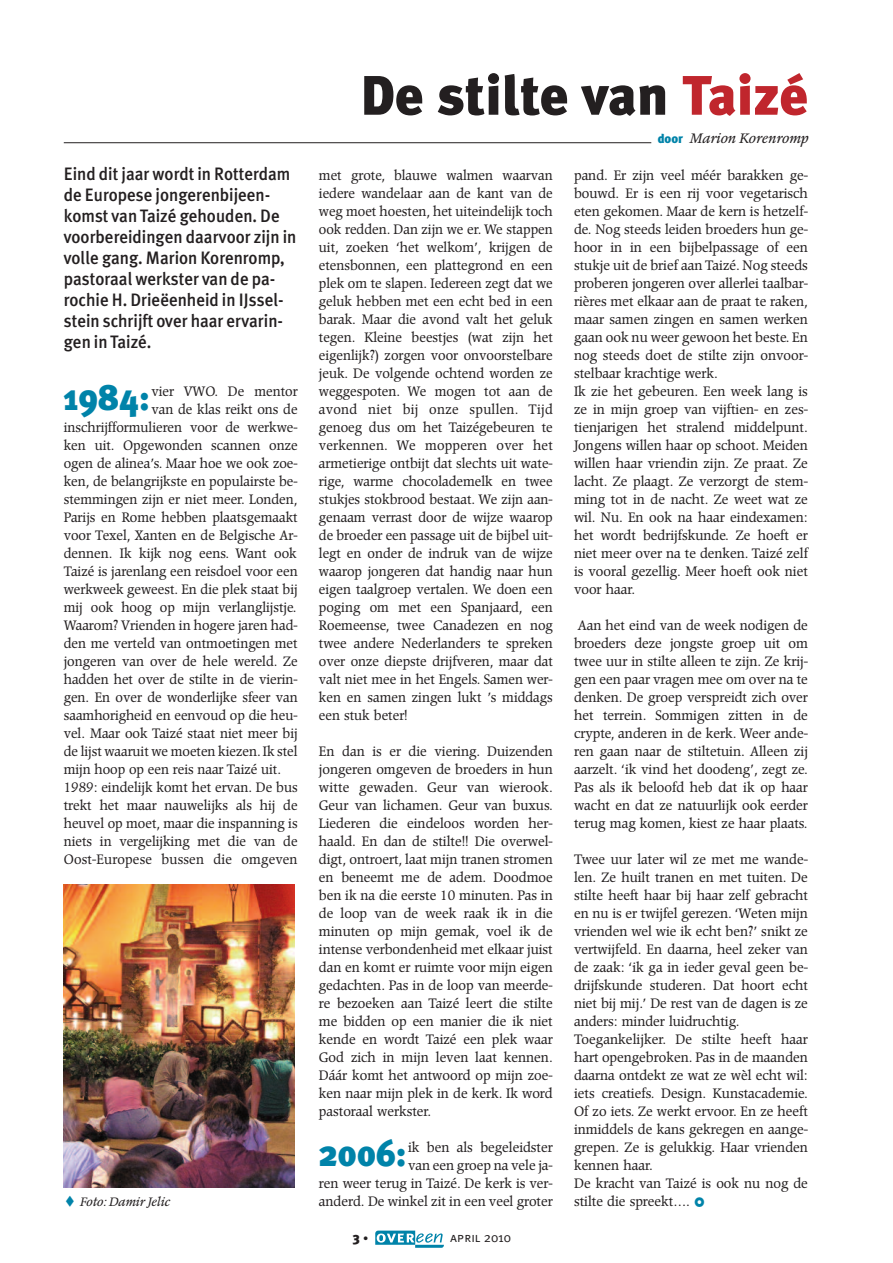
<style>
.page{position:relative;width:893px;height:1263px;background:#fff}
.page>*{position:absolute;margin:0;border:0;box-sizing:border-box;transform-origin:0 0}
.t1{font:900 55.5px "Meta Plus";color:#231f20}
.t2{font:900 36.9px "Meta Plus";color:#0083a9;scale:.94 1}
.t3{font:500 18px/21px "Meta Plus";color:#231f20;scale:.95 1}
.t4{font:13.5px/18px "Poppl Pontifex";color:#231f20;text-align:justify;scale:.95 1}
.t5{font:13.5px/18px "Poppl Pontifex";color:#231f20;text-align:justify;scale:.94 1}
.t6{font:italic 13.5px "Poppl Pontifex";color:#231f20}
.t7{font:13.5px "Meta Plus Normal Caps";color:#231f20}
.t8{font:900 13.5px "Meta Plus";color:#231f20}
.t9{font:italic 12px "Poppl Pontifex";color:#231f20}
.s1{color:#c0262d}
.s2{font-family:"Meta Plus";font-weight:900;font-style:normal;font-size:12.75px;color:#0083a9}
.s3{font-size:10.5px}
.s4{font-family:"Meta Plus Normal"}
</style>
<div class="page">
<svg style="left:375px;top:1230px;width:69px;height:18px"></svg>
<hr style="left:64px;top:142px;width:587px;height:1px;background:#231f20">
<img style="left:64px;top:884px;width:231px;height:303px">
<h1 class="t1" style="left:360px;top:63px;width:450px">De stilte van <span class="s1">Taizé</span></h1>
<p class="t6" style="left:658px;top:131px;width:152px"><span class="s2">door</span> Marion Korenromp</p>
<p class="t3" style="left:64px;top:163px;width:246px">Eind dit jaar wordt in Rotterdam de Europese jongerenbijeen&shy;komst van Taizé gehouden. De voorbereidingen daarvoor zijn in volle gang. Marion Korenromp, pastoraal werkster van de pa&shy;rochie H. Drieëenheid in IJssel&shy;stein schrijft over haar ervarin&shy;gen in Taizé.</p>
<h2 class="t2" style="left:64px;top:376px;width:93px">1984:</h2>
<p class="t5" style="left:152px;top:384px;width:157px">vier VWO. De mentor</p>
<p class="t5" style="left:319px;top:168px;width:250px">met grote, blauwe walmen waarvan iedere wandelaar aan de kant van de weg moet hoesten, het uiteindelijk toch ook redden. Dan zijn we er. We stappen uit, zoeken ‘het welkom’, krijgen de etensbonnen, een plattegrond en een plek om te slapen. Iedereen zegt dat we geluk hebben met een echt bed in een barak. Maar die avond valt het geluk tegen. Kleine beestjes (wat zijn het eigenlijk?) zorgen voor onvoorstelbare jeuk. De volgende ochtend worden ze weggespoten. We mogen tot aan de avond niet bij onze spullen. Tijd genoeg dus om het Taizégebeuren te verkennen. We mopperen over het armetierige ontbijt dat slechts uit wate&shy;rige, warme chocolademelk en twee stukjes stokbrood bestaat. We zijn aan&shy;genaam verrast door de wijze waarop de broeder een passage uit de bijbel uit&shy;legt en onder de indruk van de wijze waarop jongeren dat handig naar hun eigen taalgroep vertalen. We doen een poging om met een Spanjaard, een Roemeense, twee Canadezen en nog twee andere Nederlanders te spreken over onze diepste drijfveren, maar dat valt niet mee in het Engels. Samen wer&shy;ken en samen zingen lukt ’s middags een stuk beter!</p>
<p class="t4" style="left:319px;top:744px;width:248px">En dan is er die viering. Duizenden jongeren omgeven de broeders in hun witte gewaden. Geur van wierook.<br>Geur van lichamen. Geur van buxus.<br>Liederen die eindeloos worden her&shy;haald. En dan de stilte!! Die overwel&shy;digt, ontroert, laat mijn tranen stromen en beneemt me de adem. Doodmoe ben ik na die eerste 10 minuten. Pas in de loop van de week raak ik in die minuten op mijn gemak, voel ik de intense verbondenheid met elkaar juist dan en komt er ruimte voor mijn eigen gedachten. Pas in de loop van meerde&shy;re bezoeken aan Taizé leert die stilte me bidden op een manier die ik niet kende en wordt Taizé een plek waar God zich in mijn leven laat kennen.<br>Dáár komt het antwoord op mijn zoe&shy;ken naar mijn plek in de kerk. Ik word pastoraal werkster.</p>
<h2 class="t2" style="left:319px;top:1132px;width:95px">2006:</h2>
<p class="t4" style="left:574px;top:168px;width:248px;text-align:left">pand. Er zijn veel méér barakken ge&shy;bouwd. Er is een rij voor vegetarisch eten gekomen. Maar de kern is hetzelf&shy;de. Nog steeds leiden broeders hun ge&shy;hoor in in een bijbelpassage of een stukje uit de brief aan Taizé. Nog steeds proberen jongeren over allerlei taalbar&shy;rières met elkaar aan de praat te raken, maar samen zingen en samen werken gaan ook nu weer gewoon het beste. En nog steeds doet de stilte zijn onvoor&shy;stelbaar krachtige werk.<br>Ik zie het gebeuren. Een week lang is ze in mijn groep van vijftien- en zes&shy;tienjarigen het stralend middelpunt.<br>Jongens willen haar op schoot. Meiden willen haar vriendin zijn. Ze praat. Ze lacht. Ze plaagt. Ze verzorgt de stem&shy;ming tot in de nacht. Ze weet wat ze wil. Nu. En ook na haar eindexamen: het wordt bedrijfskunde. Ze hoeft er niet meer over na te denken. Taizé zelf is vooral gezellig. Meer hoeft ook niet voor haar.</p>
<p class="t4" style="left:574px;top:618px;width:248px">Aan het eind van de week nodigen de broeders deze jongste groep uit om twee uur in stilte alleen te zijn. Ze krij&shy;gen een paar vragen mee om over na te denken. De groep verspreidt zich over het terrein. Sommigen zitten in de crypte, anderen in de kerk. Weer ande&shy;ren gaan naar de stiltetuin. Alleen zij aarzelt. ‘ik vind het doodeng’, zegt ze.<br>Pas als ik beloofd heb dat ik op haar wacht en dat ze natuurlijk ook eerder terug mag komen, kiest ze haar plaats.</p>
<p class="t4" style="left:574px;top:852px;width:248px;text-align:left">Twee uur later wil ze met me wande&shy;len. Ze huilt tranen en met tuiten. De stilte heeft haar bij haar zelf gebracht en nu is er twijfel gerezen. ‘Weten mijn vrienden wel wie ik echt ben?’ snikt ze vertwijfeld. En daarna, heel zeker van de zaak: ‘ik ga in ieder geval geen be&shy;drijfskunde studeren. Dat hoort echt niet bij mij.’ De rest van de dagen is ze anders: minder luidruchtig.<br>Toegankelijker. De stilte heeft haar hart opengebroken. Pas in de maanden daarna ontdekt ze wat ze wèl echt wil: iets creatiefs. Design. Kunstacademie.<br>Of zo iets. Ze werkt ervoor. En ze heeft inmiddels de kans gekregen en aange&shy;grepen. Ze is gelukkig. Haar vrienden kennen haar.<br>De kracht van Taizé is ook nu nog de</p>
<p class="t5" style="left:152px;top:402px;width:157px">van de klas reikt ons de</p>
<p class="t5" style="left:64px;top:420px;width:250px">inschrijfformulieren voor de werkwe-</p>
<p class="t5" style="left:64px;top:438px;width:250px">ken uit. Opgewonden scannen onze</p>
<p class="t5" style="left:64px;top:456px;width:250px">ogen de alinea’s. Maar hoe we ook zoe-</p>
<p class="t5" style="left:64px;top:474px;width:250px">ken, de belangrijkste en populairste be-</p>
<p class="t5" style="left:64px;top:492px;width:250px">stemmingen zijn er niet meer. Londen,</p>
<p class="t5" style="left:64px;top:510px;width:250px">Parijs en Rome hebben plaatsgemaakt</p>
<p class="t5" style="left:64px;top:528px;width:250px">voor Texel, Xanten en de Belgische Ar-</p>
<p class="t5" style="left:64px;top:546px;width:249px">dennen. Ik kijk nog eens. Want ook</p>
<p class="t5" style="left:64px;top:564px;width:250px">Taizé is jarenlang een reisdoel voor een</p>
<p class="t5" style="left:64px;top:582px;width:250px">werkweek geweest. En die plek staat bij</p>
<p class="t5" style="left:64px;top:600px;width:249px">mij ook hoog op mijn verlanglijstje.</p>
<p class="t5" style="left:64px;top:618px;width:250px">Waarom? Vrienden in hogere jaren had-</p>
<p class="t5" style="left:64px;top:636px;width:250px">den me verteld van ontmoetingen met</p>
<p class="t5" style="left:64px;top:654px;width:250px">jongeren van over de hele wereld. Ze</p>
<p class="t5" style="left:64px;top:672px;width:250px">hadden het over de stilte in de vierin-</p>
<p class="t5" style="left:64px;top:690px;width:250px">gen. En over de wonderlijke sfeer van</p>
<p class="t5" style="left:64px;top:708px;width:250px">saamhorigheid en eenvoud op die heu-</p>
<p class="t5" style="left:64px;top:726px;width:250px">vel. Maar ook Taizé staat niet meer bij</p>
<p class="t5" style="left:64px;top:744px;width:250px">de lijst waaruit we moeten kiezen. Ik stel</p>
<p class="t5" style="left:64px;top:762px;width:233px">mijn hoop op een reis naar Taizé uit.</p>
<p class="t5" style="left:64px;top:780px;width:250px">1989: eindelijk komt het ervan. De bus</p>
<p class="t5" style="left:64px;top:798px;width:250px">trekt het maar nauwelijks als hij de</p>
<p class="t5" style="left:64px;top:816px;width:250px">heuvel op moet, maar die inspanning is</p>
<p class="t5" style="left:64px;top:834px;width:250px">niets in vergelijking met die van de</p>
<p class="t5" style="left:64px;top:852px;width:250px">Oost-Europese bussen die omgeven</p>
<p class="t4" style="left:319px;top:1140px;width:248px;text-align:right">ik ben als begeleidster<br>van een groep na vele ja-<br>ren weer terug in Taizé. De kerk is ver&shy;anderd. De winkel zit in een veel groter</p>
<p class="t9" style="left:79px;top:1196px;width:91px">Foto: Damir Jelic</p>
<p class="t4" style="left:574px;top:1194px;width:124px">stilte die spreekt….</p>
<p class="t8" style="left:353px;top:1229px;width:17px">3 <span class="s3">•</span></p>
<p class="t7" style="left:450px;top:1229px;width:62px">april <span class="s4">2010</span></p>
</div>
